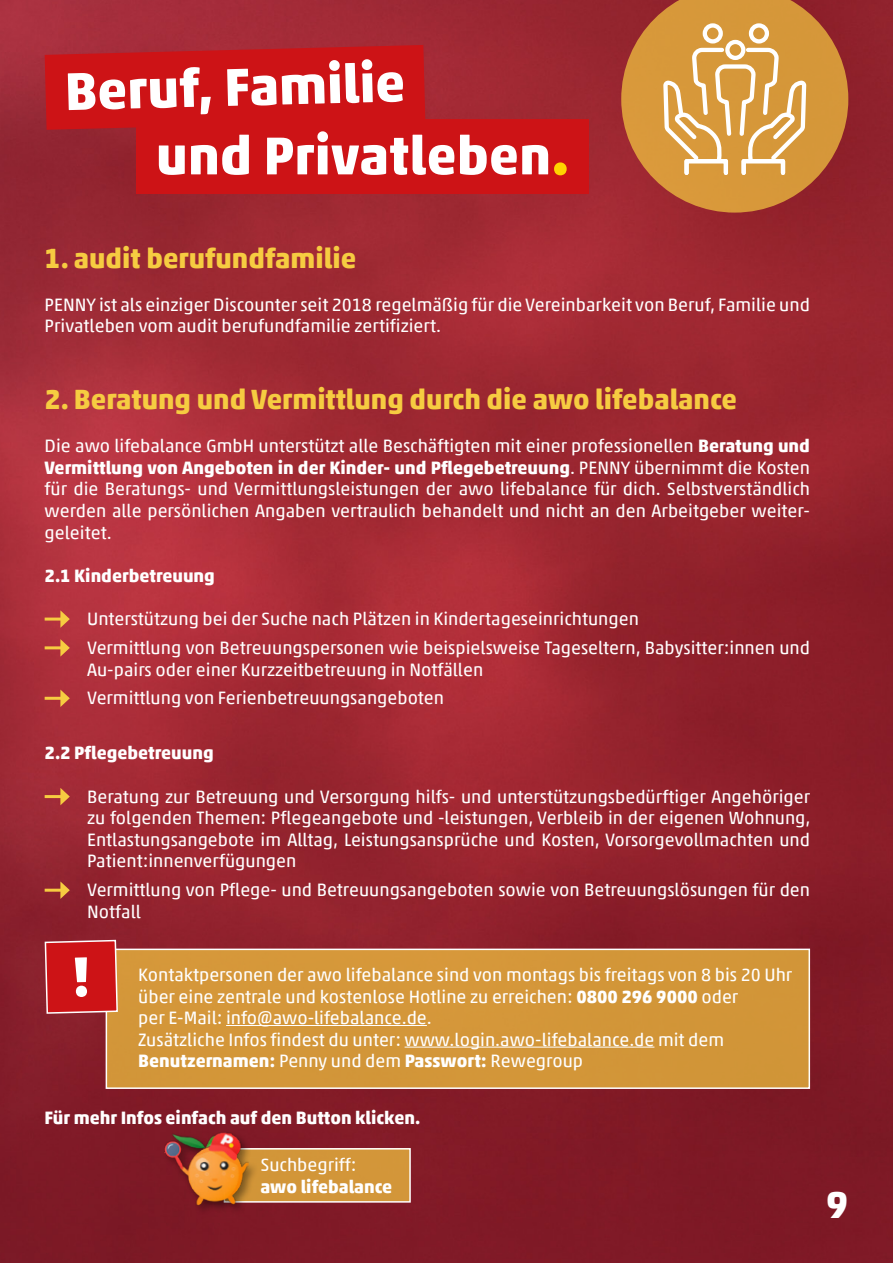
<style>
.page{position:relative;width:893px;height:1263px;background:#fff}
.page>*{position:absolute;margin:0;border:0;box-sizing:border-box;transform-origin:0 0}
.t1{font:700 54px "Akko For Penny";color:#fff}
.t2{font:700 38.25px "Akko For Penny";color:#fff}
.t3{font:700 27.9px "Akko For Penny";color:#f6cc41}
.t4{font:18px/21.6px "Akko For Penny";color:#fff}
.t5{font:700 18px "Akko For Penny";color:#fff}
.s1{color:#ffd400}
.s2{font-weight:700}
</style>
<div class="page">
<img style="left:0;top:0;width:893px;height:1263px">
<svg style="left:45px;top:45px;width:380px;height:85px;background:#ca1418"></svg>
<div style="left:137px;top:119px;width:452px;height:74px;background:#cd1316"></div>
<hr style="left:45px;top:617px;width:18px;height:3px;background:#f6cc41">
<svg style="left:60px;top:610px;width:10px;height:18px"></svg>
<hr style="left:45px;top:646px;width:18px;height:3px;background:#f6cc41">
<svg style="left:60px;top:639px;width:10px;height:18px"></svg>
<hr style="left:45px;top:697px;width:18px;height:3px;background:#f6cc41">
<svg style="left:60px;top:689px;width:10px;height:18px"></svg>
<hr style="left:45px;top:795px;width:18px;height:3px;background:#f6cc41">
<svg style="left:60px;top:788px;width:10px;height:17px"></svg>
<hr style="left:45px;top:889px;width:18px;height:3px;background:#f6cc41">
<svg style="left:60px;top:881px;width:10px;height:18px"></svg>
<svg style="left:621px;top:0;width:227px;height:213px;background:#ba6534"></svg>
<svg style="left:661px;top:0;width:147px;height:249px;background:#d08f51"></svg>
<div style="left:106px;top:949px;width:703px;height:139px;background:#d39639"></div>
<div style="left:106px;top:948px;width:704px;height:141px;border:2px solid #fff"></div>
<hr style="left:226px;top:1025px;width:201px;height:1px;background:#fff">
<hr style="left:405px;top:1047px;width:249px;height:1px;background:#fff">
<div style="left:224px;top:1149px;width:186px;height:53px;background:#d29639"></div>
<div style="left:224px;top:1148px;width:187px;height:54px;border:2px solid #fff"></div>
<div style="left:162px;top:1130px;width:97px;height:87px;background:#000;opacity:.4"></div>
<img style="left:164px;top:1125px;width:86px;height:86px">
<svg style="left:44px;top:939px;width:75px;height:75px;background:#cd2929"></svg>
<h1 class="t1" style="left:63px;top:60px;width:342px;rotate:-2deg">Beruf, Familie</h1>
<h1 class="t1" style="left:156px;top:122px;width:415px">und Privatleben<span class="s1">…</span></h1>
<h3 class="t3" style="left:45px;top:241px;width:313px">1. audit berufundfamilie</h3>
<p class="t4" style="left:45px;top:294px;width:767px">PENNY ist als einziger Discounter seit 2018 regelmäßig für die Vereinbarkeit von Beruf, Familie und<br>Privatleben vom audit berufundfamilie zertifiziert.</p>
<h3 class="t3" style="left:45px;top:382px;width:694px">2. Beratung und Vermittlung durch die awo lifebalance</h3>
<p class="t4" style="left:45px;top:435px;width:767px;text-align:justify">Die awo lifebalance GmbH unterstützt alle Beschäftigten mit einer professionellen <span class="s2">Beratung und Vermittlung von Angeboten in der Kinder- und Pflegebetreuung</span>. PENNY übernimmt die Kosten für die Beratungs- und Vermittlungsleistungen der awo lifebalance für dich. Selbstverständlich werden alle persönlichen Angaben vertraulich behandelt und nicht an den Arbeitgeber weiter&shy;geleitet.</p>
<p class="t5" style="left:45px;top:565px;width:172px">2.1 Kinderbetreuung</p>
<p class="t4" style="left:87px;top:604px;width:724px;line-height:28.8px">Unterstützung bei der Suche nach Plätzen in Kindertageseinrichtungen<br>Vermittlung von Betreuungspersonen wie beispielsweise Tageseltern, Babysitter:innen und</p>
<p class="t4" style="left:87px;top:655px;width:398px;line-height:28.8px">Au-pairs oder einer Kurzzeitbetreuung in Notfällen<br>Vermittlung von Ferienbetreuungsangeboten</p>
<p class="t5" style="left:45px;top:742px;width:171px">2.2 Pflegebetreuung</p>
<p class="t4" style="left:87px;top:785px;width:725px;text-align:justify">Beratung zur Betreuung und Versorgung hilfs- und unterstützungsbedürftiger Angehöriger zu folgenden Themen: Pflegeangebote und -leistungen, Verbleib in der eigenen Wohnung, Entlastungsangebote im Alltag, Leistungsansprüche und Kosten, Vorsorgevollmachten und Patient:innenverfügungen</p>
<p class="t4" style="left:87px;top:879px;width:724px">Vermittlung von Pflege- und Betreuungsangeboten sowie von Betreuungslösungen für den<br>Notfall</p>
<p class="t4" style="left:138px;top:964px;width:656px">Kontaktpersonen der awo lifebalance sind von montags bis freitags von 8 bis 20 Uhr über eine zentrale und kostenlose Hotline zu erreichen: <span class="s2">0800 296 9000</span> oder<br>per E-Mail: info@awo-lifebalance.de.<br>Zusätzliche Infos findest du unter: www.login.awo-lifebalance.de mit dem <span class="s2">Benutzernamen:</span> Penny und dem <span class="s2">Passwort:</span> Rewegroup</p>
<p class="t5" style="left:45px;top:1106px;width:377px">Für mehr Infos einfach auf den Button klicken.</p>
<p class="t4" style="left:260px;top:1154px;width:98px">Suchbegriff:</p>
<p class="t5" style="left:260px;top:1175px;width:133px">awo lifebalance</p>
<h2 class="t2" style="left:826px;top:1181px;width:24px">9</h2>
</div>
